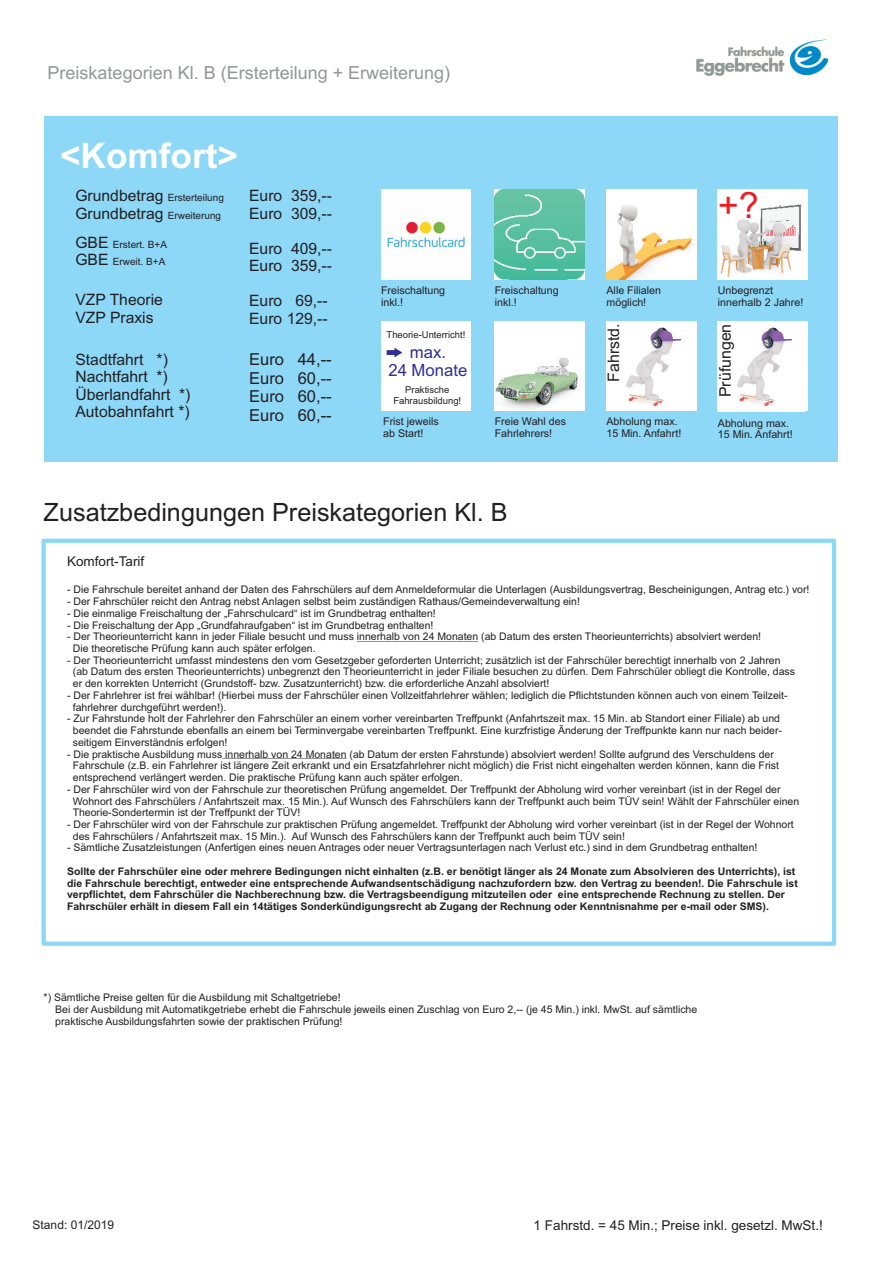
<style>
.page{position:relative;width:893px;height:1263px;background:#fff}
.page>*{position:absolute;margin:0;border:0;box-sizing:border-box;transform-origin:0 0}
.t1{font:36px "Arial";color:#ee1d23}
.t2{font:700 35.25px "Arial";color:#fff}
.t3{font:25.2px "Arial";color:#231f20}
.t4{font:18px "Arial";color:#939598}
.t5{font:16.8px/18.8px "Arial";color:#2e3092;text-align:center}
.t6{font:16.5px/18.5px "Arial";color:#231f20;text-align:justify}
.t7{font:15.9px "Arial";color:#231f20}
.t8{font:15.75px/17.5px "Arial";color:#231f20}
.t9{font:13.5px "Arial";color:#231f20}
.t10{font:12px "Arial";color:#231f20}
.t11{font:10.65px/12px "Arial";color:#231f20}
.t12{font:10.5px/11.7px "Arial";color:#231f20}
.t13{font:700 10.5px/11.7px "Arial";color:#231f20}
.t14{font:10.05px/17.5px "Arial";color:#231f20}
.t15{font:9.45px/10.6px "Arial";color:#231f20;text-align:center}
.s1{font-size:15.75px}
.s2{font-size:10.05px}
</style>
<div class="page">
<img style="left:696px;top:39px;width:133px;height:37px">
<div style="left:44px;top:117px;width:794px;height:345px;background:#8dd7f7"></div>
<img style="left:381px;top:190px;width:90px;height:89px">
<div style="left:381px;top:321px;width:90px;height:90px;background:#fff"></div>
<img style="left:495px;top:321px;width:89px;height:90px">
<img style="left:718px;top:190px;width:89px;height:89px">
<img style="left:606px;top:190px;width:90px;height:89px">
<img style="left:718px;top:321px;width:89px;height:90px">
<img style="left:495px;top:190px;width:89px;height:89px">
<img style="left:606px;top:321px;width:90px;height:90px">
<svg style="left:387px;top:348px;width:15px;height:9px"></svg>
<hr style="left:357px;top:641px;width:121px;height:1px;background:#231f20">
<hr style="left:222px;top:758px;width:125px;height:1px;background:#231f20">
<div style="left:42px;top:539px;width:794px;height:407px;border:4px solid #8dd7f7"></div>
<h3 class="t4" style="left:48px;top:66px;width:404px">Preiskategorien Kl. B (Ersterteilung + Erweiterung)</h3>
<h2 class="t2" style="left:60px;top:142px;width:179px">&lt;Komfort&gt;</h2>
<p class="t14" style="left:75px;top:190px;width:150px"><span class="s1">Grundbetrag</span> Ersterteilung</p>
<h3 class="t8" style="left:75px;top:206px;width:147px">Grundbetrag <span class="s2">Erweiterung</span></h3>
<p class="t14" style="left:75px;top:236px;width:93px"><span class="s1">GBE</span> Erstert. B+A<br><span class="s1">GBE</span> Erweit. B+A</p>
<h3 class="t8" style="left:75px;top:292px;width:89px">VZP Theorie<br>VZP Praxis</h3>
<h3 class="t8" style="left:249px;top:188px;width:84px">Euro 359,--<br>Euro 309,--</h3>
<h3 class="t8" style="left:249px;top:241px;width:84px">Euro 409,--<br>Euro 359,--</h3>
<h3 class="t8" style="left:249px;top:294px;width:80px">Euro 69,--<br>Euro 129,--</h3>
<h3 class="t8" style="left:75px;top:352px;width:117px">Stadtfahrt *)<br>Nachtfahrt *)<br>Überlandfahrt *)<br>Autobahnfahrt *)</h3>
<h3 class="t6" style="left:249px;top:352px;width:84px">Euro 44,-- Euro 60,-- Euro 60,-- Euro 60,--</h3>
<h1 class="t1" style="left:718px;top:192px;width:43px">+?</h1>
<p class="t11" style="left:381px;top:285px;width:66px">Freischaltung inkl.!</p>
<p class="t11" style="left:495px;top:285px;width:66px">Freischaltung inkl.!</p>
<p class="t11" style="left:606px;top:285px;width:56px">Alle Filialen möglich!</p>
<p class="t11" style="left:718px;top:285px;width:87px">Unbegrenzt innerhalb 2 Jahre!</p>
<p class="t15" style="left:387px;top:330px;width:80px">Theorie-Unterricht!</p>
<h3 class="t7" style="left:719px;top:397px;width:75px;rotate:-90deg">Prüfungen</h3>
<h3 class="t7" style="left:608px;top:382px;width:60px;rotate:-90deg">Fahrstd.</h3>
<h3 class="t5" style="left:388px;top:344px;width:81px">max.<br>24 Monate</h3>
<p class="t15" style="left:393px;top:385px;width:69px">Praktische<br>Fahrausbildung!</p>
<p class="t11" style="left:383px;top:416px;width:57px">Frist jeweils ab Start!</p>
<p class="t11" style="left:495px;top:416px;width:73px">Freie Wahl des<br>Fahrlehrers!</p>
<p class="t11" style="left:606px;top:416px;width:76px">Abholung max.<br>15 Min. Anfahrt!</p>
<p class="t11" style="left:718px;top:418px;width:76px">Abholung max.<br>15 Min. Anfahrt!</p>
<h3 class="t3" style="left:44px;top:503px;width:465px">Zusatzbedingungen Preiskategorien Kl. B</h3>
<p class="t9" style="left:67px;top:556px;width:79px">Komfort-Tarif</p>
<p class="t12" style="left:67px;top:585px;width:744px">- Die Fahrschule bereitet anhand der Daten des Fahrschülers auf dem Anmeldeformular die Unterlagen (Ausbildungsvertrag, Bescheinigungen, Antrag etc.) vor!</p>
<p class="t12" style="left:67px;top:596px;width:514px">- Der Fahrschüler reicht den Antrag nebst Anlagen selbst beim zuständigen Rathaus/Gemeindeverwaltung ein!</p>
<p class="t12" style="left:67px;top:608px;width:370px">- Die einmalige Freischaltung der „Fahrschulcard“ ist im Grundbetrag enthalten!</p>
<p class="t12" style="left:67px;top:620px;width:368px">- Die Freischaltung der App „Grundfahraufgaben“ ist im Grundbetrag enthalten!</p>
<p class="t12" style="left:73px;top:632px;width:690px;text-indent:-6px">- Der Theorieunterricht kann in jeder Filiale besucht und muss innerhalb von 24 Monaten (ab Datum des ersten Theorieunterrichts) absolviert werden!<br>Die theoretische Prüfung kann auch später erfolgen.</p>
<p class="t12" style="left:73px;top:655px;width:724px;text-indent:-6px">- Der Theorieunterricht umfasst mindestens den vom Gesetzgeber geforderten Unterricht; zusätzlich ist der Fahrschüler berechtigt innerhalb von 2 Jahren (ab Datum des ersten Theorieunterrichts) unbegrenzt den Theorieunterricht in jeder Filiale besuchen zu dürfen. Dem Fahrschüler obliegt die Kontrolle, dass er den korrekten Unterricht (Grundstoff- bzw. Zusatzunterricht) bzw. die erforderliche Anzahl absolviert!</p>
<p class="t12" style="left:73px;top:690px;width:716px;text-indent:-6px">- Der Fahrlehrer ist frei wählbar! (Hierbei muss der Fahrschüler einen Vollzeitfahrlehrer wählen; lediglich die Pflichtstunden können auch von einem Teilzeit&shy;fahrlehrer durchgeführt werden!).</p>
<p class="t12" style="left:73px;top:714px;width:711px;text-indent:-6px">- Zur Fahrstunde holt der Fahrlehrer den Fahrschüler an einem vorher vereinbarten Treffpunkt (Anfahrtszeit max. 15 Min. ab Standort einer Filiale) ab und beendet die Fahrstunde ebenfalls an einem bei Terminvergabe vereinbarten Treffpunkt. Eine kurzfristige Änderung der Treffpunkte kann nur nach beider&shy;seitigem Einverständnis erfolgen!</p>
<p class="t12" style="left:73px;top:749px;width:708px;text-indent:-6px">- Die praktische Ausbildung muss innerhalb von 24 Monaten (ab Datum der ersten Fahrstunde) absolviert werden! Sollte aufgrund des Verschuldens der<br>Fahrschule (z.B. ein Fahrlehrer ist längere Zeit erkrankt und ein Ersatzfahrlehrer nicht möglich) die Frist nicht eingehalten werden können, kann die Frist entsprechend verlängert werden. Die praktische Prüfung kann auch später erfolgen.</p>
<p class="t12" style="left:73px;top:784px;width:728px;text-indent:-6px">- Der Fahrschüler wird von der Fahrschule zur theoretischen Prüfung angemeldet. Der Treffpunkt der Abholung wird vorher vereinbart (ist in der Regel der<br>Wohnort des Fahrschülers / Anfahrtszeit max. 15 Min.). Auf Wunsch des Fahrschülers kann der Treffpunkt auch beim TÜV sein! Wählt der Fahrschüler einen<br>Theorie-Sondertermin ist der Treffpunkt der TÜV!</p>
<p class="t12" style="left:73px;top:819px;width:722px;text-indent:-6px">- Der Fahrschüler wird von der Fahrschule zur praktischen Prüfung angemeldet. Treffpunkt der Abholung wird vorher vereinbart (ist in der Regel der Wohnort des Fahrschülers / Anfahrtszeit max. 15 Min.). Auf Wunsch des Fahrschülers kann der Treffpunkt auch beim TÜV sein!</p>
<p class="t12" style="left:67px;top:843px;width:692px">- Sämtliche Zusatzleistungen (Anfertigen eines neuen Antrages oder neuer Vertragsunterlagen nach Verlust etc.) sind in dem Grundbetrag enthalten!</p>
<p class="t13" style="left:67px;top:866px;width:732px">Sollte der Fahrschüler eine oder mehrere Bedingungen nicht einhalten (z.B. er benötigt länger als 24 Monate zum Absolvieren des Unterrichts), ist die Fahrschule berechtigt, entweder eine entsprechende Aufwandsentschädigung nachzufordern bzw. den Vertrag zu beenden!. Die Fahrschule ist verpflichtet, dem Fahrschüler die Nachberechnung bzw. die Vertragsbeendigung mitzuteilen oder eine entsprechende Rechnung zu stellen. Der Fahrschüler erhält in diesem Fall ein 14tätiges Sonderkündigungsrecht ab Zugang der Rechnung oder Kenntnisnahme per e-mail oder SMS).</p>
<p class="t12" style="left:55px;top:993px;width:643px;text-indent:-12px">*) Sämtliche Preise gelten für die Ausbildung mit Schaltgetriebe!<br>Bei der Ausbildung mit Automatikgetriebe erhebt die Fahrschule jeweils einen Zuschlag von Euro 2,-- (je 45 Min.) inkl. MwSt. auf sämtliche praktische Ausbildungsfahrten sowie der praktischen Prüfung!</p>
<p class="t10" style="left:33px;top:1221px;width:83px">Stand: 01/2019</p>
<p class="t9" style="left:534px;top:1220px;width:291px">1 Fahrstd. = 45 Min.; Preise inkl. gesetzl. MwSt.!</p>
</div>
